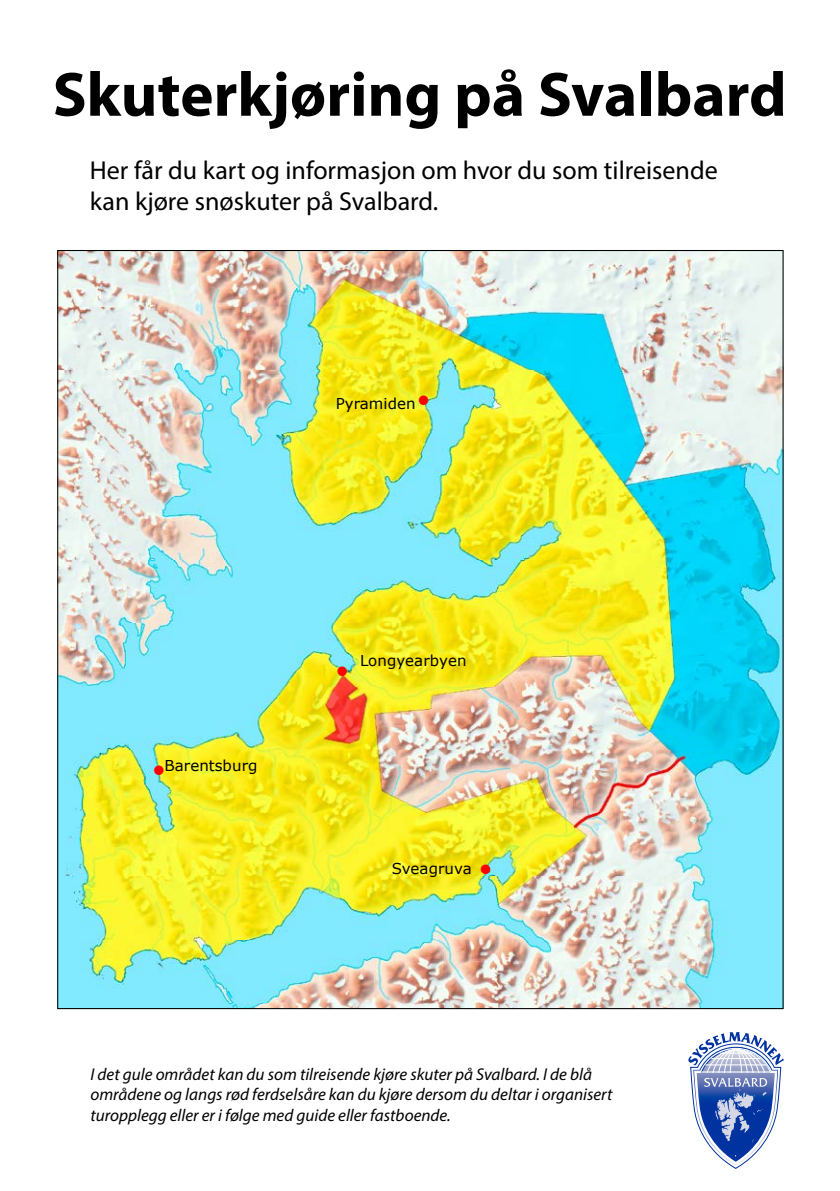
<style>
.page{position:relative;width:840px;height:1191px;background:#fff}
.page>*{position:absolute;margin:0;border:0;box-sizing:border-box;transform-origin:0 0}
.t1{font:700 63px "Myriad Pro";color:#000}
.t2{font:26px/31.2px "Myriad Pro";color:#000}
.t3{font:italic 17.2px/20.6px "Myriad Pro";color:#000}
.t4{font:15px "Verdana";color:#000}
.t5{font:13.8px "ESRI Default Marker";color:#f00}
</style>
<div class="page">
<img style="left:59px;top:252px;width:722px;height:755px">
<svg style="left:688px;top:1032px;width:95px;height:136px"></svg>
<h1 class="t1" style="left:53px;top:53px;width:735px">Skuterkjøring på Svalbard</h1>
<h2 class="t2" style="left:90px;top:154px;width:629px">Her får du kart og informasjon om hvor du som tilreisende kan kjøre snøskuter på Svalbard.</h2>
<p class="t5" style="left:418px;top:392px;width:11px">!</p>
<p class="t4" style="left:335px;top:393px;width:81px">Pyramiden</p>
<p class="t4" style="left:164px;top:755px;width:94px">Barentsburg</p>
<p class="t5" style="left:154px;top:762px;width:11px">!</p>
<p class="t5" style="left:337px;top:663px;width:11px">!</p>
<p class="t4" style="left:360px;top:650px;width:108px">Longyearbyen</p>
<p class="t4" style="left:392px;top:858px;width:81px">Sveagruva</p>
<p class="t5" style="left:480px;top:861px;width:11px">!</p>
<p class="t3" style="left:90px;top:1063px;width:523px">I det gule området kan du som tilreisende kjøre skuter på Svalbard. I de blå områdene og langs rød ferdselsåre kan du kjøre dersom du deltar i organisert turopplegg eller er i følge med guide eller fastboende.</p>
</div>
